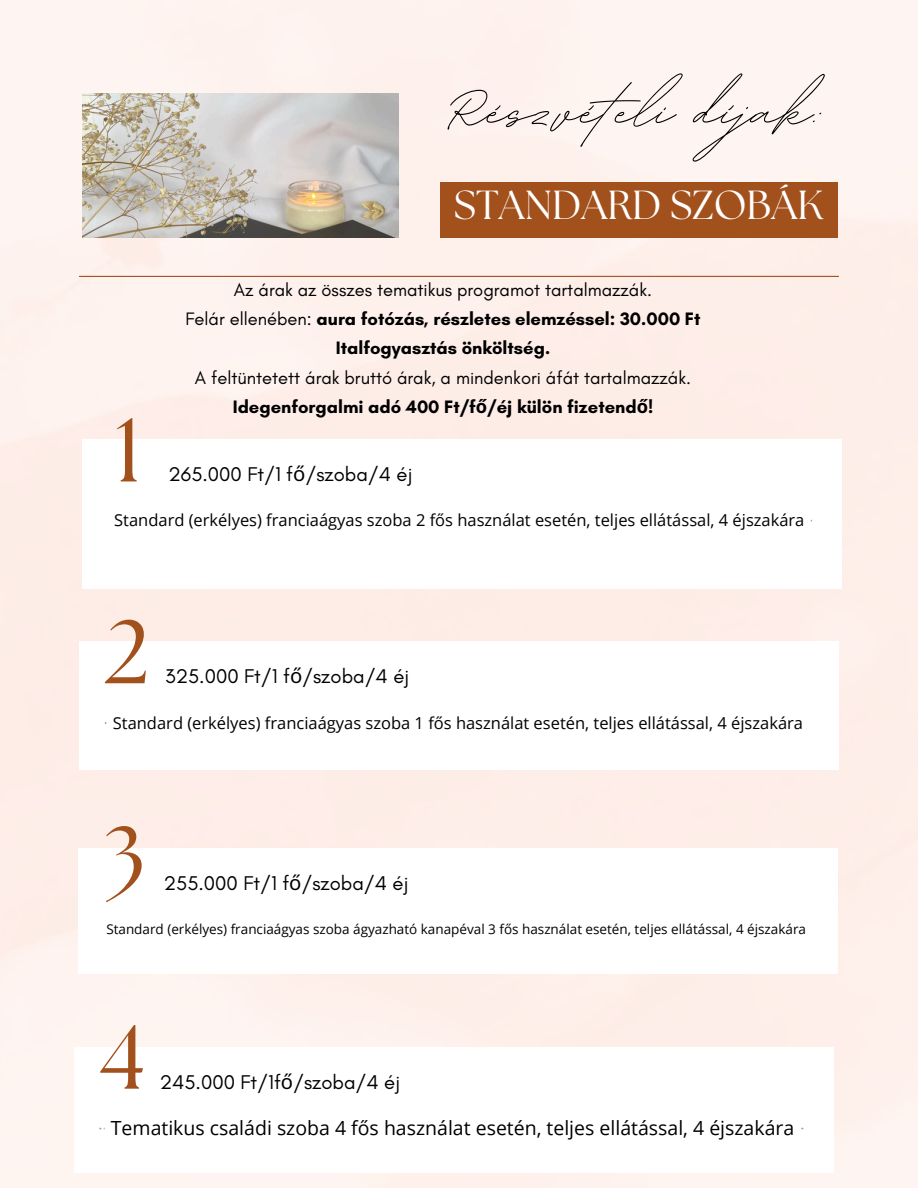
<style>
.page{position:relative;width:918px;height:1188px;background:#feefea}
.page>*{position:absolute;margin:0;border:0;box-sizing:border-box;transform-origin:0 0}
.t1{font:95.7px "BD Script";letter-spacing:.005em;color:#000}
.t2{font:90px "The Seasons";color:#a2511d}
.t3{font:40.5px "The Seasons";color:#fff}
.t4{font:20.25px "Glacial Indifference";color:#000}
.t5{font:19.5px "Open Sans";color:#000}
.t6{font:700 18.3px "Glacial Indifference";color:#000}
.t7{font:18.3px "Glacial Indifference";color:#000}
.t8{font:16.5px "Open Sans";color:#000}
.t9{font:13.5px "Open Sans";color:#000}
.s1{font-weight:400}
.s2{font-family:"Noto Sans"}
</style>
<div class="page">
<svg style="left:79px;top:641px;width:760px;height:129px"></svg>
<svg style="left:78px;top:848px;width:760px;height:126px"></svg>
<svg style="left:105px;top:722px;width:704px;height:2px"></svg>
<hr style="left:79px;top:276px;width:760px;height:1px;background:#a2511d">
<div style="left:440px;top:182px;width:397px;height:56px;background:#a2511d"></div>
<img style="left:82px;top:94px;width:317px;height:144px">
<svg style="left:82px;top:439px;width:760px;height:149px"></svg>
<svg style="left:108px;top:519px;width:704px;height:3px"></svg>
<svg style="left:74px;top:1047px;width:760px;height:126px"></svg>
<svg style="left:99px;top:1127px;width:704px;height:3px"></svg>
<p class="t2" style="left:115px;top:409px;width:29px">1</p>
<p class="t1" style="left:446px;top:47px;width:380px">Részvételi díjak:</p>
<p class="t3" style="left:454px;top:187px;width:371px">STANDARD SZOBÁK</p>
<p class="t7" style="left:234px;top:278px;width:420px">Az árak az összes tematikus programot tartalmazzák.</p>
<p class="t6" style="left:185px;top:308px;width:517px"><span class="s1">Felár ellenében:</span> aura fotózás, részletes elemzéssel: 30.000 Ft</p>
<p class="t6" style="left:336px;top:337px;width:216px">Italfogyasztás önköltség.</p>
<p class="t7" style="left:195px;top:366px;width:498px">A feltüntetett árak bruttó árak, a mindenkori áfát tartalmazzák.</p>
<p class="t6" style="left:233px;top:395px;width:422px">Idegenforgalmi adó 400 Ft/f<span class="s2">ő</span>/éj külön fizetend<span class="s2">ő</span>!</p>
<p class="t4" style="left:169px;top:461px;width:245px">265.000 Ft/1 f<span class="s2">ő</span>/szoba/4 éj</p>
<p class="t8" style="left:114px;top:509px;width:692px">Standard (erkélyes) franciaágyas szoba 2 fős használat esetén, teljes ellátással, 4 éjszakára</p>
<p class="t2" style="left:105px;top:611px;width:46px">2</p>
<p class="t4" style="left:165px;top:664px;width:246px">325.000 Ft/1 f<span class="s2">ő</span>/szoba/4 éj</p>
<p class="t8" style="left:113px;top:711px;width:692px">Standard (erkélyes) franciaágyas szoba 1 fős használat esetén, teljes ellátással, 4 éjszakára</p>
<h1 class="t2" style="left:103px;top:818px;width:44px">3</h1>
<p class="t4" style="left:164px;top:870px;width:246px">255.000 Ft/1 f<span class="s2">ő</span>/szoba/4 éj</p>
<p class="t9" style="left:106px;top:920px;width:701px">Standard (erkélyes) franciaágyas szoba ágyazható kanapéval 3 fős használat esetén, teljes ellátással, 4 éjszakára</p>
<p class="t2" style="left:99px;top:1017px;width:48px">4</p>
<p class="t4" style="left:160px;top:1069px;width:242px">245.000 Ft/1f<span class="s2">ő</span>/szoba/4 éj</p>
<p class="t5" style="left:111px;top:1114px;width:685px">Tematikus családi szoba 4 fős használat esetén, teljes ellátással, 4 éjszakára</p>
</div>
